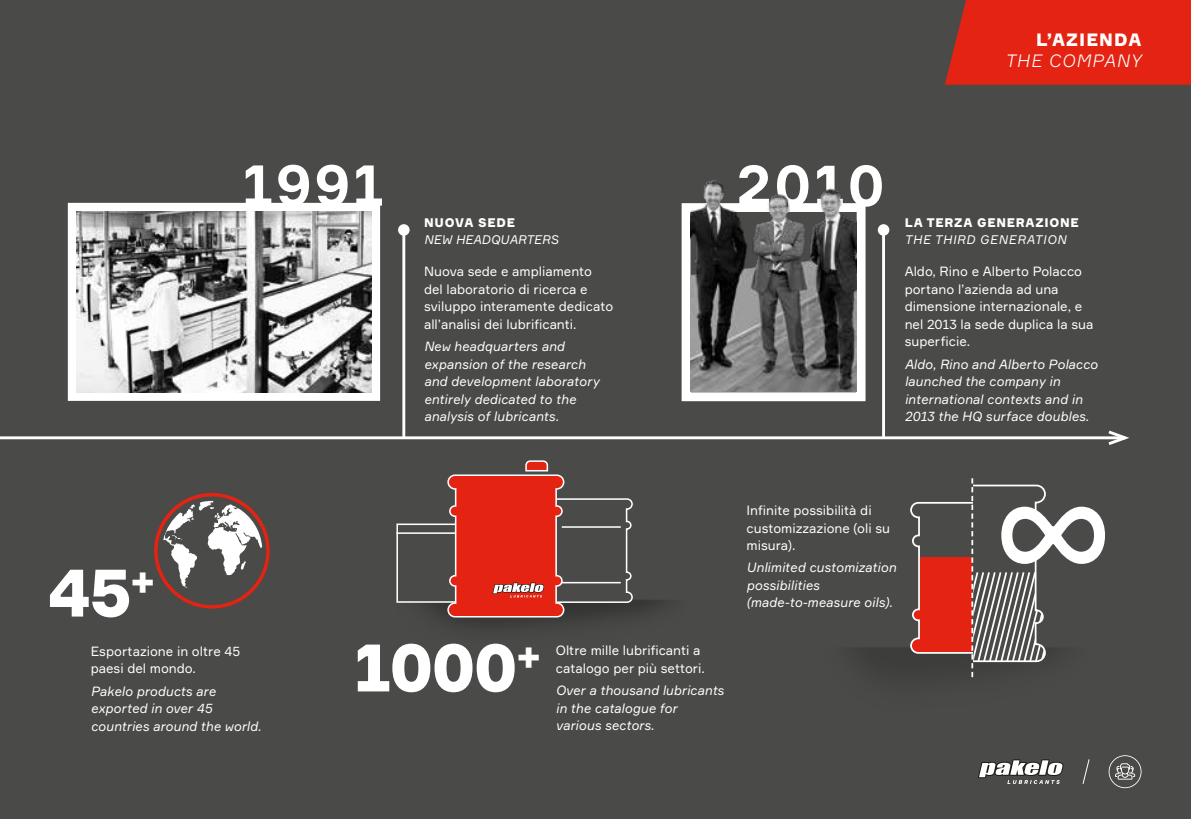
<style>
.page{position:relative;width:1191px;height:819px;background:#4a4a49}
.page>*{position:absolute;margin:0;border:0;box-sizing:border-box;transform-origin:0 0}
.t1{font:900 66.85px "Formular";letter-spacing:-.03em;color:#fff}
.t2{font:700 57.4px "Formular";letter-spacing:.05em;color:#fff}
.t3{font:italic 300 17.5px "Formular";letter-spacing:.06em;color:#fff}
.t4{font:900 17.5px "Formular";letter-spacing:.06em;color:#fff}
.t5{font:italic 13.12px/17.5px "Formular";color:#fff}
.t6{font:13.12px/17.5px "Formular";color:#fff}
.t7{font:900 12.25px "Formular";letter-spacing:.06em;color:#fff}
.t8{font:italic 12.25px "Formular";letter-spacing:.06em;color:#fff}
.t9{font:italic 12.25px "Formular";letter-spacing:.01em;color:#fff}
</style>
<div class="page">
<svg style="left:681px;top:203px;width:185px;height:199px;background:#e8e8e8"></svg>
<img style="left:691px;top:180px;width:165px;height:212px">
<hr style="left:0;top:436px;width:1125px;height:3px;background:#fff">
<svg style="left:1105px;top:430px;width:24px;height:15px"></svg>
<hr style="left:402px;top:230px;width:3px;height:207px;background:#fff">
<div style="left:398px;top:224px;width:11px;height:12px;background:#fff;border-radius:50%"></div>
<hr style="left:882px;top:230px;width:3px;height:207px;background:#fff">
<div style="left:877px;top:224px;width:12px;height:12px;background:#fff;border-radius:50%"></div>
<div style="left:154px;top:493px;width:116px;height:115px;border:4px solid #e42313;border-radius:50%"></div>
<svg style="left:163px;top:501px;width:99px;height:86px"></svg>
<div style="left:857px;top:648px;width:116px;height:30px;background:#3f3f3e"></div>
<svg style="left:909px;top:478px;width:196px;height:199px"></svg>
<img style="left:396px;top:600px;width:268px;height:27px">
<div style="left:396px;top:523px;width:76px;height:79px;background:#4a4a49;border:2px solid #fff"></div>
<hr style="left:396px;top:532px;width:59px;height:2px;background:#fff">
<svg style="left:446px;top:460px;width:187px;height:158px"></svg>
<svg style="left:67px;top:202px;width:314px;height:199px;background:#f1f1f1"></svg>
<img style="left:77px;top:211px;width:295px;height:182px">
<svg style="left:978px;top:759px;width:85px;height:25px"></svg>
<div style="left:945px;top:0;width:246px;height:85px;background:#e42313"></div>
<svg style="left:1108px;top:755px;width:33px;height:33px"></svg>
<svg style="left:1082px;top:759px;width:8px;height:25px"></svg>
<h3 class="t4" style="left:1036px;top:29px;width:107px">L’AZIENDA</h3>
<h3 class="t3" style="left:1005px;top:50px;width:138px">THE COMPANY</h3>
<h2 class="t2" style="left:243px;top:149px;width:143px">1991</h2>
<p class="t7" style="left:424px;top:215px;width:92px">NUOVA SEDE</p>
<p class="t9" style="left:424px;top:232px;width:136px">NEW HEADQUARTERS</p>
<p class="t6" style="left:424px;top:263px;width:191px">Nuova sede e ampliamento del laboratorio di ricerca e sviluppo interamente dedicato all’analisi dei lubrificanti.</p>
<p class="t5" style="left:424px;top:338px;width:177px">New headquarters and expansion of the research and development laboratory entirely dedicated to the analysis of lubricants.</p>
<h2 class="t2" style="left:736px;top:150px;width:150px">2010</h2>
<p class="t7" style="left:904px;top:215px;width:176px">LA TERZA GENERAZIONE</p>
<p class="t8" style="left:904px;top:232px;width:163px">THE THIRD GENERATION</p>
<p class="t6" style="left:904px;top:263px;width:190px">Aldo, Rino e Alberto Polacco portano l’azienda ad una dimensione internazionale, e nel 2013 la sede duplica la sua superficie.</p>
<p class="t5" style="left:904px;top:355px;width:195px">Aldo, Rino and Alberto Polacco launched the company in international contexts and in<br>2013 the HQ surface doubles.</p>
<h1 class="t1" style="left:48px;top:550px;width:110px">45<sup>+</sup></h1>
<p class="t6" style="left:91px;top:641px;width:151px">Esportazione in oltre 45 paesi del mondo.</p>
<p class="t5" style="left:91px;top:681px;width:172px">Pakelo products are exported in over 45 countries around the world.</p>
<h1 class="t1" style="left:354px;top:625px;width:189px">1000<sup>+</sup></h1>
<p class="t6" style="left:556px;top:641px;width:151px">Oltre mille lubrificanti a catalogo per più settori.</p>
<p class="t5" style="left:556px;top:681px;width:170px">Over a thousand lubricants in the catalogue for various sectors.</p>
<p class="t6" style="left:746px;top:501px;width:145px">Infinite possibilità di customizzazione (oli su misura).</p>
<p class="t5" style="left:746px;top:559px;width:151px">Unlimited customization possibilities (made-to-measure oils).</p>
</div>
